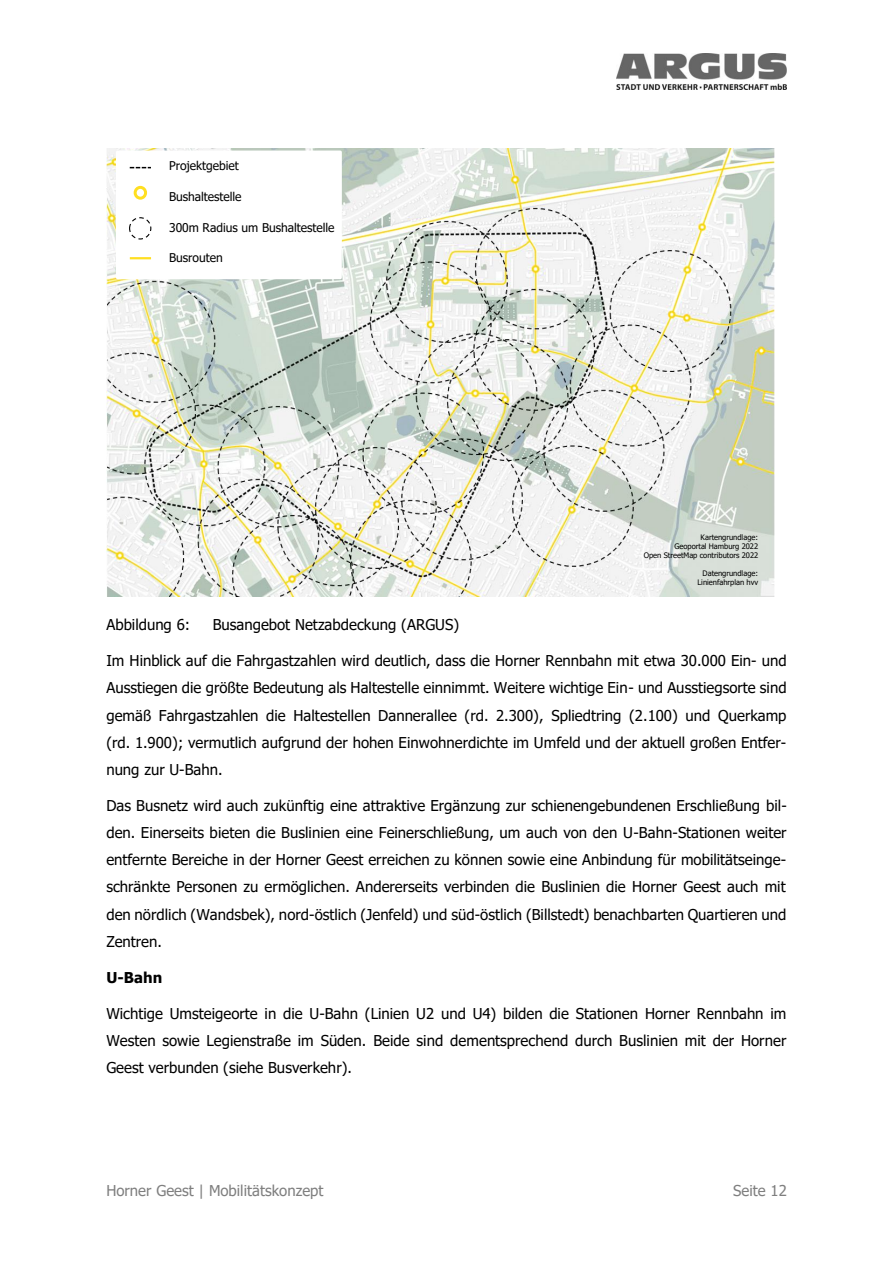
<style>
.page{position:relative;width:893px;height:1263px;background:#fff}
.page>*{position:absolute;margin:0;border:0;box-sizing:border-box;transform-origin:0 0}
.t1{font:15px/27.2px "Tahoma";color:#000;text-align:justify}
.t2{font:15px "Tahoma";color:#7f7f7f}
.t3{font:700 15px "Tahoma";color:#000}
.t4{font:12px "Tahoma";letter-spacing:-.005em;color:#000}
.t5{font:7.5px/9.1px "Tahoma";color:#000;text-align:right}
</style>
<div class="page">
<img style="left:617px;top:53px;width:170px;height:36px">
<img style="left:106px;top:149px;width:669px;height:447px">
<div style="left:117px;top:152px;width:223px;height:126px;background:#fff"></div>
<div style="left:129px;top:217px;width:22px;height:23px;border:1px dashed #000;border-radius:50%"></div>
<div style="left:134px;top:186px;width:13px;height:14px;border:3px solid #ffdf21;border-radius:50%"></div>
<hr style="left:130px;top:257px;width:21px;height:2px;background:#ffdf21">
<svg style="left:130px;top:167px;width:21px;height:1px"></svg>
<p class="t4" style="left:169px;top:158px;width:71px">Projektgebiet</p>
<p class="t4" style="left:169px;top:189px;width:74px">Bushaltestelle</p>
<p class="t4" style="left:169px;top:220px;width:167px">300m Radius um Bushaltestelle</p>
<p class="t4" style="left:169px;top:250px;width:55px">Busrouten</p>
<p class="t5" style="left:644px;top:533px;width:116px">Kartengrundlage:<br>Geoportal Hamburg 2022<br>Open StreetMap contributors 2022</p>
<p class="t5" style="left:697px;top:569px;width:62px">Datengrundlage:<br>Linienfahrplan hvv</p>
<p class="t1" style="left:106px;top:610px;width:85px">Abbildung 6:</p>
<p class="t1" style="left:213px;top:610px;width:248px">Busangebot Netzabdeckung (ARGUS)</p>
<p class="t1" style="left:106px;top:647px;width:682px">Im Hinblick auf die Fahrgastzahlen wird deutlich, dass die Horner Rennbahn mit etwa 30.000 Ein- und Ausstiegen die größte Bedeutung als Haltestelle einnimmt. Weitere wichtige Ein- und Ausstiegsorte sind gemäß Fahrgastzahlen die Haltestellen Dannerallee (rd. 2.300), Spliedtring (2.100) und Querkamp (rd. 1.900); vermutlich aufgrund der hohen Einwohnerdichte im Umfeld und der aktuell großen Entfer&shy;nung zur U-Bahn.</p>
<p class="t1" style="left:106px;top:791px;width:682px">Das Busnetz wird auch zukünftig eine attraktive Ergänzung zur schienengebundenen Erschließung bil&shy;den. Einerseits bieten die Buslinien eine Feinerschließung, um auch von den U-Bahn-Stationen weiter entfernte Bereiche in der Horner Geest erreichen zu können sowie eine Anbindung für mobilitätseinge&shy;schränkte Personen zu ermöglichen. Andererseits verbinden die Buslinien die Horner Geest auch mit den nördlich (Wandsbek), nord-östlich (Jenfeld) und süd-östlich (Billstedt) benachbarten Quartieren und Zentren.</p>
<p class="t3" style="left:106px;top:968px;width:57px">U-Bahn</p>
<p class="t1" style="left:106px;top:999px;width:681px">Wichtige Umsteigeorte in die U-Bahn (Linien U2 und U4) bilden die Stationen Horner Rennbahn im Westen sowie Legienstraße im Süden. Beide sind dementsprechend durch Buslinien mit der Horner Geest verbunden (siehe Busverkehr).</p>
<p class="t2" style="left:106px;top:1181px;width:219px">Horner Geest | Mobilitätskonzept</p>
<p class="t2" style="left:733px;top:1181px;width:55px">Seite 12</p>
</div>
